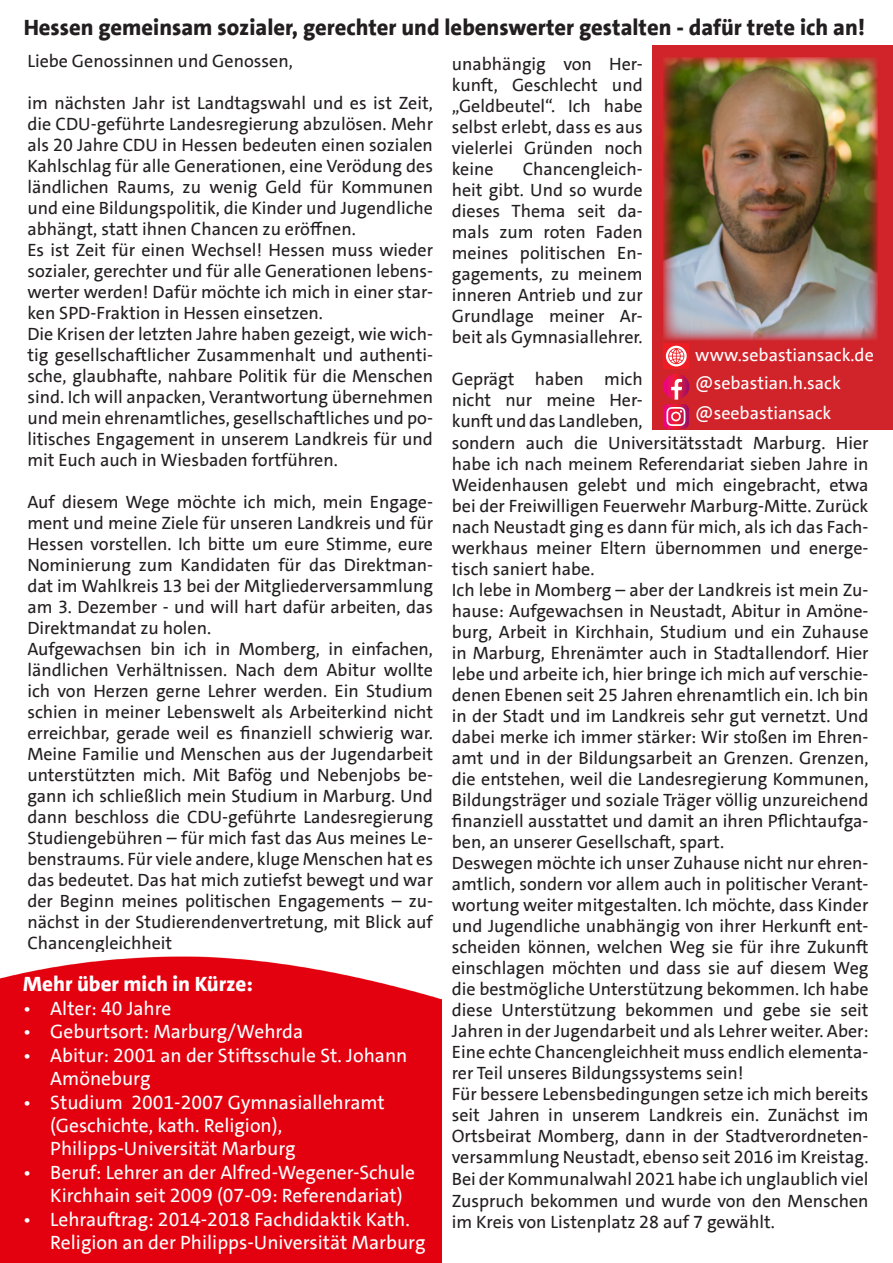
<style>
.page{position:relative;width:893px;height:1263px;background:#fff}
.page>*{position:absolute;margin:0;border:0;box-sizing:border-box;transform-origin:0 0}
.t1{font:800 22.5px "SPD The Sans";color:#231f20}
.t2{font:800 21px "SPD The Sans";color:#fff}
.t3{font:19.5px/23.4px "SPD The Sans";color:#fff}
.t4{font:18px/21px "SPD The Sans";color:#231f20;text-align:justify}
.t5{font:18px "SPD The Sans";color:#fff}
</style>
<div class="page">
<div style="left:652px;top:45px;width:240px;height:385px;background:#d1232a"></div>
<img style="left:663px;top:57px;width:215px;height:283px">
<svg style="left:663px;top:374px;width:26px;height:55px"></svg>
<div style="left:663px;top:343px;width:26px;height:26px;background:#ee1d23"></div>
<svg style="left:666px;top:346px;width:21px;height:20px"></svg>
<svg style="left:668px;top:348px;width:16px;height:16px"></svg>
<div style="left:0;top:956px;width:442px;height:307px;background:#e3000f"></div>
<p class="t1" style="left:24px;top:13px;width:843px">Hessen gemeinsam sozialer, gerechter und lebenswerter gestalten - dafür trete ich an!</p>
<p class="t4" style="left:27px;top:51px;width:267px">Liebe Genossinnen und Genossen,</p>
<p class="t4" style="left:27px;top:93px;width:407px">im nächsten Jahr ist Landtagswahl und es ist Zeit, die CDU-geführte Landesregierung abzulösen. Mehr als 20 Jahre CDU in Hessen bedeuten einen sozialen Kahlschlag für alle Generationen, eine Verödung des ländlichen Raums, zu wenig Geld für Kommunen und eine Bildungspolitik, die Kinder und Jugendliche abhängt, statt ihnen Chancen zu eröffnen.</p>
<p class="t4" style="left:27px;top:240px;width:407px">Es ist Zeit für einen Wechsel! Hessen muss wieder sozialer, gerechter und für alle Generationen lebens&shy;werter werden! Dafür möchte ich mich in einer star&shy;ken SPD-Fraktion in Hessen einsetzen.</p>
<p class="t4" style="left:27px;top:324px;width:407px">Die Krisen der letzten Jahre haben gezeigt, wie wich&shy;tig gesellschaftlicher Zusammenhalt und authenti&shy;sche, glaubhafte, nahbare Politik für die Menschen sind. Ich will anpacken, Verantwortung übernehmen und mein ehrenamtliches, gesellschaftliches und po&shy;litisches Engagement in unserem Landkreis für und mit Euch auch in Wiesbaden fortführen.</p>
<p class="t4" style="left:27px;top:492px;width:407px">Auf diesem Wege möchte ich mich, mein Engage&shy;ment und meine Ziele für unseren Landkreis und für Hessen vorstellen. Ich bitte um eure Stimme, eure Nominierung zum Kandidaten für das Direktman&shy;dat im Wahlkreis 13 bei der Mitgliederversammlung am 3. Dezember - und will hart dafür arbeiten, das Direktmandat zu holen.</p>
<p class="t4" style="left:27px;top:639px;width:407px">Aufgewachsen bin ich in Momberg, in einfachen, ländlichen Verhältnissen. Nach dem Abitur wollte ich von Herzen gerne Lehrer werden. Ein Studium schien in meiner Lebenswelt als Arbeiterkind nicht erreichbar, gerade weil es finanziell schwierig war.<br>Meine Familie und Menschen aus der Jugendarbeit unterstützten mich. Mit Bafög und Nebenjobs be&shy;gann ich schließlich mein Studium in Marburg. Und dann beschloss die CDU-geführte Landesregierung Studiengebühren – für mich fast das Aus meines Le&shy;benstraums. Für viele andere, kluge Menschen hat es das bedeutet. Das hat mich zutiefst bewegt und war der Beginn meines politischen Engagements – zu&shy;nächst in der Studierendenvertretung, mit Blick auf Chancengleichheit</p>
<p class="t2" style="left:23px;top:971px;width:231px">Mehr über mich in Kürze:</p>
<p class="t3" style="left:23px;top:997px;width:150px">• Alter: 40 Jahre</p>
<p class="t3" style="left:23px;top:1020px;width:281px">• Geburtsort: Marburg/Wehrda</p>
<p class="t3" style="left:50px;top:1043px;width:359px;text-indent:-27px">• Abitur: 2001 an der Stiftsschule St. Johann<br>Amöneburg</p>
<p class="t3" style="left:50px;top:1090px;width:336px;text-indent:-27px">• Studium 2001-2007 Gymnasiallehramt (Geschichte, kath. Religion),<br>Philipps-Universität Marburg</p>
<p class="t3" style="left:50px;top:1160px;width:366px;text-indent:-27px">• Beruf: Lehrer an der Alfred-Wegener-Schule<br>Kirchhain seit 2009 (07-09: Referendariat)</p>
<p class="t3" style="left:50px;top:1207px;width:377px;text-indent:-27px">• Lehrauftrag: 2014-2018 Fachdidaktik Kath.<br>Religion an der Philipps-Universität Marburg</p>
<p class="t4" style="left:452px;top:54px;width:192px">unabhängig von Her&shy;kunft, Geschlecht und „Geldbeutel“. Ich habe selbst erlebt, dass es aus vielerlei Gründen noch keine</p>
<p class="t4" style="left:452px;top:159px;width:192px;text-indent:71px">Chancengleich&shy;heit gibt. Und so wurde dieses Thema seit da&shy;mals zum roten Faden meines politischen En&shy;gagements, zu meinem inneren Antrieb und zur Grundlage meiner Ar&shy;beit als Gymnasiallehrer.</p>
<p class="t4" style="left:452px;top:369px;width:192px">Geprägt haben mich nicht nur meine Her&shy;kunft und das Landleben,</p>
<p class="t5" style="left:695px;top:343px;width:180px">www.sebastiansack.de</p>
<p class="t5" style="left:695px;top:372px;width:147px">@sebastian.h.sack</p>
<p class="t5" style="left:695px;top:402px;width:138px">@seebastiansack</p>
<p class="t4" style="left:452px;top:433px;width:418px">sondern auch die Universitätsstadt Marburg. Hier habe ich nach meinem Referendariat sieben Jahre in Weidenhausen gelebt und mich eingebracht, etwa bei der Freiwilligen Feuerwehr Marburg-Mitte. Zurück nach Neustadt ging es dann für mich, als ich das Fach&shy;werkhaus meiner Eltern übernommen und energe&shy;tisch saniert habe.</p>
<p class="t4" style="left:452px;top:580px;width:418px">Ich lebe in Momberg – aber der Landkreis ist mein Zu&shy;hause: Aufgewachsen in Neustadt, Abitur in Amöne&shy;burg, Arbeit in Kirchhain, Studium und ein Zuhause in Marburg, Ehrenämter auch in Stadtallendorf. Hier lebe und arbeite ich, hier bringe ich mich auf verschie&shy;denen Ebenen seit 25 Jahren ehrenamtlich ein. Ich bin in der Stadt und im Landkreis sehr gut vernetzt. Und dabei merke ich immer stärker: Wir stoßen im Ehren&shy;amt und in der Bildungsarbeit an Grenzen. Grenzen, die entstehen, weil die Landesregierung Kommunen, Bildungsträger und soziale Träger völlig unzureichend finanziell ausstattet und damit an ihren Pflichtaufga&shy;ben, an unserer Gesellschaft, spart.</p>
<p class="t4" style="left:452px;top:853px;width:418px">Deswegen möchte ich unser Zuhause nicht nur ehren&shy;amtlich, sondern vor allem auch in politischer Verant&shy;wortung weiter mitgestalten. Ich möchte, dass Kinder und Jugendliche unabhängig von ihrer Herkunft ent&shy;scheiden können, welchen Weg sie für ihre Zukunft einschlagen möchten und dass sie auf diesem Weg die bestmögliche Unterstützung bekommen. Ich habe diese Unterstützung bekommen und gebe sie seit Jahren in der Jugendarbeit und als Lehrer weiter. Aber:<br>Eine echte Chancengleichheit muss endlich elementa&shy;rer Teil unseres Bildungssystems sein!</p>
<p class="t4" style="left:452px;top:1084px;width:418px">Für bessere Lebensbedingungen setze ich mich bereits seit Jahren in unserem Landkreis ein. Zunächst im Ortsbeirat Momberg, dann in der Stadtverordneten&shy;versammlung Neustadt, ebenso seit 2016 im Kreistag.<br>Bei der Kommunalwahl 2021 habe ich unglaublich viel Zuspruch bekommen und wurde von den Menschen im Kreis von Listenplatz 28 auf 7 gewählt.</p>
</div>
